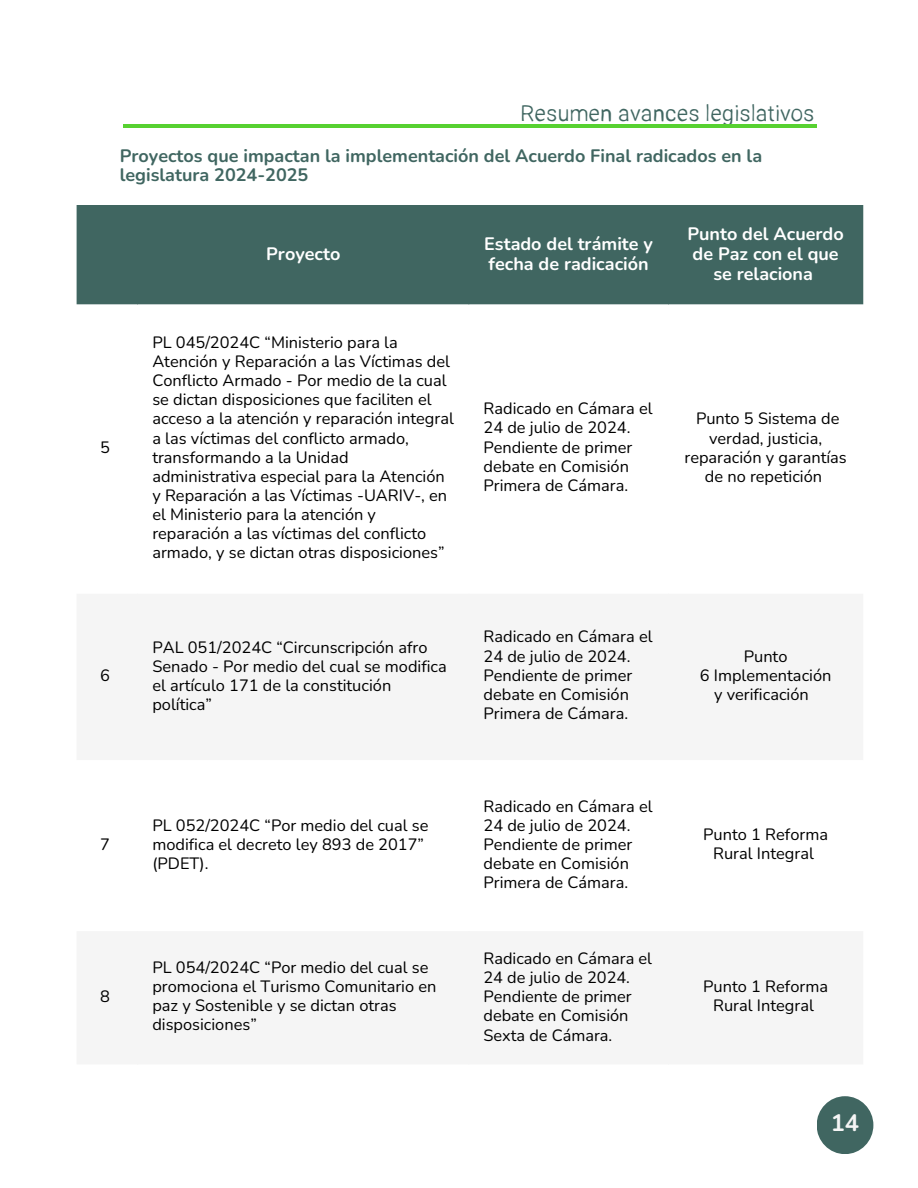
<style>
.page{position:relative;width:918px;height:1188px;background:#fff}
.page>*{position:absolute;margin:0;border:0;box-sizing:border-box;transform-origin:0 0}
.t1{font:700 23.7px "Nunito";color:#f5f5f5}
.t2{font:300 22.5px "Ramona";color:#406661}
.t3{font:700 18px/19.2px "Nunito";color:#406661}
.t4{font:700 18px/20.2px "Nunito";color:#fff}
.t5{font:16.35px/19.2px "Nunito";color:#000}
</style>
<div class="page">
<div style="left:817px;top:1096px;width:56px;height:58px;background:#406661;border-radius:50%"></div>
<hr style="left:123px;top:124px;width:694px;height:4px;background:#57d131">
<div style="left:77px;top:205px;width:786px;height:99px;background:#406661"></div>
<h1 class="t2" style="left:520px;top:104px;width:296px">Resumen avances legislativos</h1>
<p class="t3" style="left:120px;top:146px;width:644px">Proyectos que impactan la implementación del Acuerdo Final radicados en la legislatura 2024-2025</p>
<p class="t4" style="left:266px;top:244px;width:76px">Proyecto</p>
<p class="t4" style="left:484px;top:234px;width:170px">Estado del trámite y fecha de radicación</p>
<p class="t4" style="left:687px;top:224px;width:158px;text-align:center">Punto del Acuerdo de Paz con el que se relaciona</p>
<p class="t5" style="left:100px;top:438px;width:11px">5</p>
<p class="t5" style="left:152px;top:333px;width:303px">PL 045/2024C “Ministerio para la Atención y Reparación a las Víctimas del Conflicto Armado - Por medio de la cual se dictan disposiciones que faciliten el acceso a la atención y reparación integral a las víctimas del conflicto armado, transformando a la Unidad administrativa especial para la Atención y Reparación a las Víctimas -UARIV-, en el Ministerio para la atención y reparación a las víctimas del conflicto armado, y se dictan otras disposiciones”</p>
<p class="t5" style="left:484px;top:399px;width:171px">Radicado en Cámara el<br>24 de julio de 2024.<br>Pendiente de primer debate en Comisión<br>Primera de Cámara.</p>
<p class="t5" style="left:685px;top:409px;width:164px;text-align:center">Punto 5 Sistema de verdad, justicia, reparación y garantías de no repetición</p>
<p class="t5" style="left:100px;top:666px;width:11px">6</p>
<p class="t5" style="left:152px;top:638px;width:296px">PAL 051/2024C “Circunscripción afro<br>Senado - Por medio del cual se modifica el artículo 171 de la constitución política”</p>
<p class="t5" style="left:484px;top:627px;width:171px">Radicado en Cámara el<br>24 de julio de 2024.<br>Pendiente de primer debate en Comisión<br>Primera de Cámara.</p>
<p class="t5" style="left:700px;top:647px;width:133px;text-align:center">Punto<br>6 Implementación y verificación</p>
<p class="t5" style="left:100px;top:835px;width:11px">7</p>
<p class="t5" style="left:100px;top:987px;width:11px">8</p>
<p class="t5" style="left:152px;top:816px;width:278px">PL 052/2024C “Por medio del cual se modifica el decreto ley 893 de 2017” (PDET).</p>
<p class="t5" style="left:484px;top:797px;width:171px">Radicado en Cámara el<br>24 de julio de 2024.<br>Pendiente de primer debate en Comisión<br>Primera de Cámara.</p>
<p class="t5" style="left:152px;top:958px;width:286px">PL 054/2024C “Por medio del cual se promociona el Turismo Comunitario en paz y Sostenible y se dictan otras disposiciones”</p>
<p class="t5" style="left:484px;top:949px;width:170px">Radicado en Cámara el<br>24 de julio de 2024.<br>Pendiente de primer debate en Comisión<br>Sexta de Cámara.</p>
<p class="t5" style="left:703px;top:825px;width:126px;text-align:center">Punto 1 Reforma<br>Rural Integral</p>
<p class="t5" style="left:703px;top:977px;width:126px;text-align:center">Punto 1 Reforma<br>Rural Integral</p>
<p class="t1" style="left:831px;top:1107px;width:30px">14</p>
</div>
